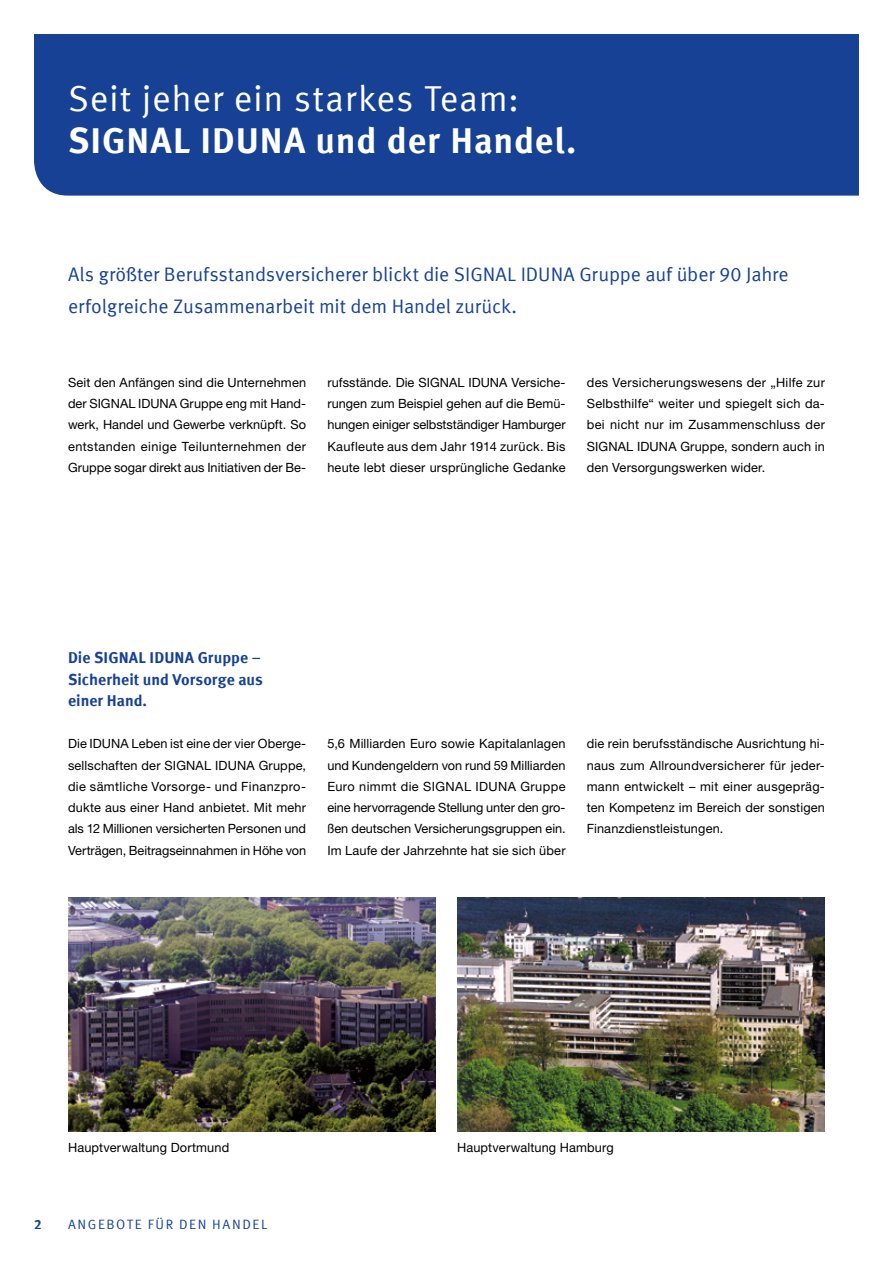
<style>
.page{position:relative;width:893px;height:1263px;background:#fff}
.page>*{position:absolute;margin:0;border:0;box-sizing:border-box;transform-origin:0 0}
.t1{font:36px "Meta Offc Pro Norm";letter-spacing:.02em;color:#fff}
.t2{font:700 36px "Meta Offc Pro";letter-spacing:.025em;color:#fff}
.t3{font:19.5px/32px "Meta Offc Pro Norm";letter-spacing:-.005em;color:#164194}
.t4{font:700 15.75px/21.3px "Meta Offc Pro";letter-spacing:.005em;color:#164194}
.t5{font:13.5px "Meta Offc Pro Norm";letter-spacing:.115em;color:#164194}
.t6{font:700 13.5px "Meta Offc Pro";color:#164194}
.t7{font:12.75px/21.3px "Helvetica Neue LTW1 G";letter-spacing:.01em;color:#000;text-align:justify}
</style>
<div class="page">
<div style="left:34px;top:34px;width:825px;height:162px;background:#164194"></div>
<img style="left:68px;top:897px;width:368px;height:234px">
<img style="left:457px;top:897px;width:368px;height:234px">
<h1 class="t1" style="left:68px;top:71px;width:452px">Seit jeher ein starkes Team:</h1>
<h1 class="t2" style="left:68px;top:112px;width:510px">SIGNAL IDUNA und der Handel.</h1>
<h2 class="t3" style="left:68px;top:257px;width:722px">Als größter Berufsstandsversicherer blickt die SIGNAL IDUNA Gruppe auf über 90 Jahre erfolgreiche Zusammenarbeit mit dem Handel zurück.</h2>
<p class="t7" style="left:68px;top:372px;width:240px">Seit den Anfängen sind die Unternehmen der SIGNAL IDUNA Gruppe eng mit Hand&shy;werk, Handel und Gewerbe verknüpft. So entstanden einige Teilunternehmen der Gruppe sogar direkt aus Initiativen der Be-</p>
<p class="t7" style="left:327px;top:372px;width:240px">rufsstände. Die SIGNAL IDUNA Versiche&shy;rungen zum Beispiel gehen auf die Bemü&shy;hungen einiger selbstständiger Hamburger Kaufleute aus dem Jahr 1914 zurück. Bis heute lebt dieser ursprüngliche Gedanke</p>
<p class="t7" style="left:587px;top:372px;width:240px">des Versicherungswesens der „Hilfe zur Selbsthilfe“ weiter und spiegelt sich da&shy;bei nicht nur im Zusammenschluss der SIGNAL IDUNA Gruppe, sondern auch in den Versorgungswerken wider.</p>
<p class="t4" style="left:68px;top:646px;width:196px">Die SIGNAL IDUNA Gruppe –<br>Sicherheit und Vorsorge aus einer Hand.</p>
<p class="t7" style="left:68px;top:733px;width:240px">Die IDUNA Leben ist eine der vier Oberge&shy;sellschaften der SIGNAL IDUNA Gruppe, die sämtliche Vorsorge- und Finanzpro&shy;dukte aus einer Hand anbietet. Mit mehr als 12 Millionen versicherten Personen und Verträgen, Beitragseinnahmen in Höhe von</p>
<p class="t7" style="left:327px;top:733px;width:240px">5,6 Milliarden Euro sowie Kapitalanlagen und Kundengeldern von rund 59 Milliarden Euro nimmt die SIGNAL IDUNA Gruppe eine hervorragende Stellung unter den gro&shy;ßen deutschen Versicherungsgruppen ein.<br>Im Laufe der Jahrzehnte hat sie sich über</p>
<p class="t7" style="left:587px;top:733px;width:240px">die rein berufsständische Ausrichtung hi&shy;naus zum Allroundversicherer für jeder&shy;mann entwickelt – mit einer ausgepräg&shy;ten Kompetenz im Bereich der sonstigen Finanzdienstleistungen.</p>
<p class="t7" style="left:68px;top:1137px;width:163px">Hauptverwaltung Dortmund</p>
<p class="t7" style="left:457px;top:1137px;width:158px">Hauptverwaltung Hamburg</p>
<p class="t6" style="left:34px;top:1214px;width:9px">2</p>
<p class="t5" style="left:68px;top:1214px;width:201px">ANGEBOTE FÜR DEN HANDEL</p>
</div>
